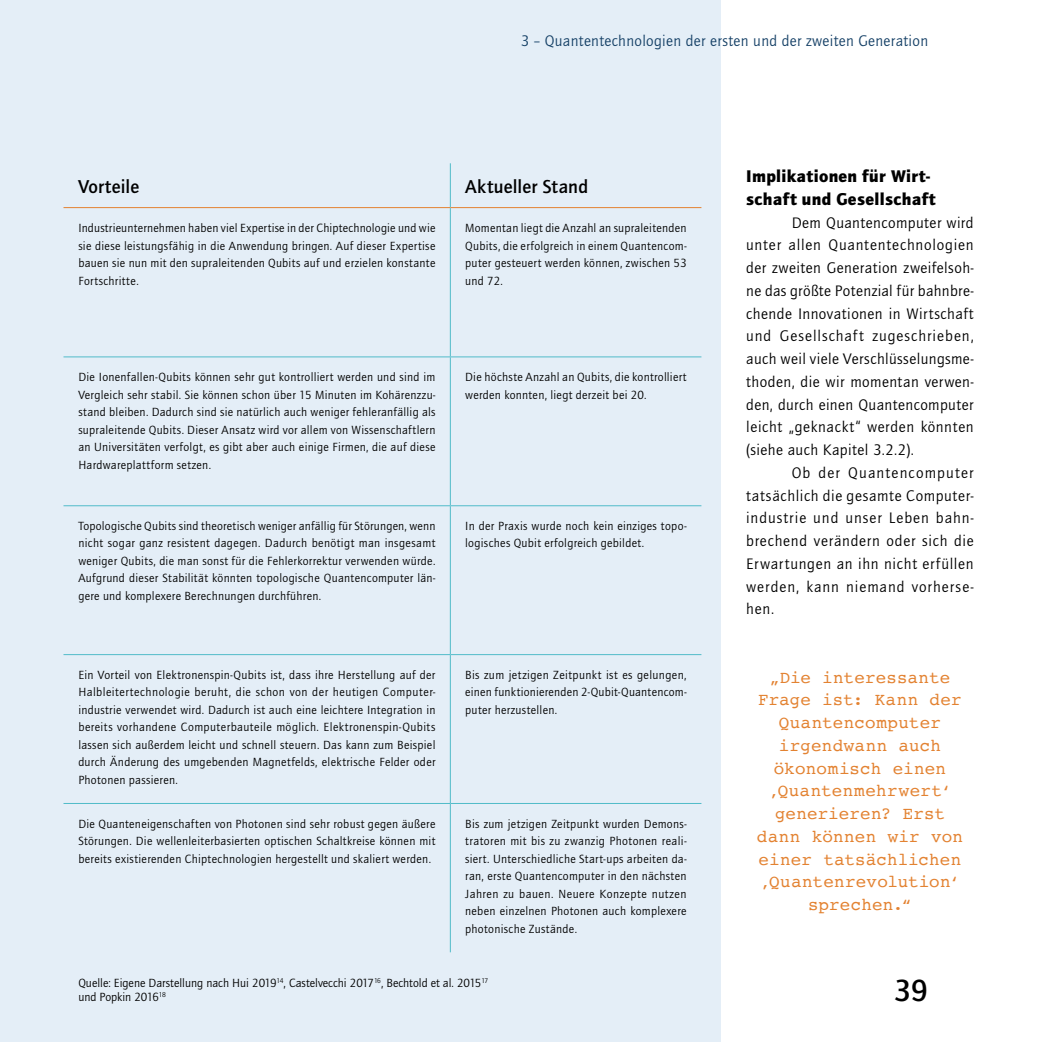
<style>
.page{position:relative;width:1042px;height:1042px;background:#fff}
.page>*{position:absolute;margin:0;border:0;box-sizing:border-box;transform-origin:0 0}
.t1{font:500 31.5px "Quay Sans ITC Pro";color:#000}
.Tabelle_Titel{font:500 19.25px "Quay Sans ITC Pro";letter-spacing:.01em;color:#000}
.Q1_Zitat_im_Text{font:17.5px/22.8px "Courier";letter-spacing:.015em;color:#e38231;text-align:center}
.H4_Textitel_Ohne_Num{font:900 17.5px/22.8px "Quay Sans ITC Pro";letter-spacing:.02em;color:#000}
.F1_Fließtext{font:15.75px/22.8px "Quay Sans ITC Pro";letter-spacing:.045em;color:#000;text-align:justify}
.t2{font:15.75px "Quay Sans ITC Pro";letter-spacing:.02em;color:#164167}
.Tabelle{font:12.25px/17.5px "Quay Sans ITC Pro";letter-spacing:.025em;color:#000;text-align:justify}
.Quellen{font:12.25px/14px "Quay Sans ITC Pro";color:#000}
</style>
<div class="page">
<div style="left:0;top:0;width:720px;height:1042px;background:#e4eef7"></div>
<hr style="left:450px;top:208px;width:1px;height:148px;background:#51bbc9">
<hr style="left:63px;top:356px;width:387px;height:1px;background:#51bbc9">
<hr style="left:450px;top:356px;width:251px;height:1px;background:#51bbc9">
<hr style="left:450px;top:357px;width:1px;height:148px;background:#51bbc9">
<hr style="left:63px;top:505px;width:387px;height:1px;background:#51bbc9">
<hr style="left:450px;top:505px;width:251px;height:1px;background:#51bbc9">
<hr style="left:450px;top:506px;width:1px;height:148px;background:#51bbc9">
<hr style="left:63px;top:654px;width:387px;height:1px;background:#51bbc9">
<hr style="left:450px;top:654px;width:251px;height:1px;background:#51bbc9">
<hr style="left:450px;top:655px;width:1px;height:148px;background:#51bbc9">
<hr style="left:63px;top:803px;width:387px;height:1px;background:#51bbc9">
<hr style="left:450px;top:803px;width:251px;height:1px;background:#51bbc9">
<hr style="left:450px;top:804px;width:1px;height:148px;background:#51bbc9">
<hr style="left:63px;top:207px;width:387px;height:1px;background:#e38231">
<hr style="left:450px;top:207px;width:251px;height:1px;background:#e38231">
<hr style="left:450px;top:163px;width:1px;height:44px;background:#51bbc9">
<p class="t2" style="left:521px;top:31px;width:409px">3 – Quantentechnologien der ersten und der zweiten Generation</p>
<p class="Tabelle_Titel" style="left:78px;top:175px;width:62px">Vorteile</p>
<p class="Tabelle_Titel" style="left:465px;top:175px;width:124px">Aktueller Stand</p>
<p class="Tabelle" style="left:78px;top:219px;width:358px">Industrieunternehmen haben viel Expertise in der Chiptechnologie und wie sie diese leistungsfähig in die Anwendung bringen. Auf dieser Expertise bauen sie nun mit den supraleitenden Qubits auf und erzielen konstante Fortschritte.</p>
<p class="Tabelle" style="left:465px;top:219px;width:223px">Momentan liegt die Anzahl an supraleitenden Qubits, die erfolgreich in einem Quantencom&shy;puter gesteuert werden können, zwischen 53 und 72.</p>
<p class="Tabelle" style="left:78px;top:368px;width:359px">Die Ionenfallen-Qubits können sehr gut kontrolliert werden und sind im Vergleich sehr stabil. Sie können schon über 15 Minuten im Kohärenzzu&shy;stand bleiben. Dadurch sind sie natürlich auch weniger fehleranfällig als supraleitende Qubits. Dieser Ansatz wird vor allem von Wissenschaftlern an Universitäten verfolgt, es gibt aber auch einige Firmen, die auf diese Hardwareplattform setzen.</p>
<p class="Tabelle" style="left:465px;top:368px;width:223px">Die höchste Anzahl an Qubits, die kontrolliert werden konnten, liegt derzeit bei 20.</p>
<p class="Tabelle" style="left:78px;top:517px;width:359px">Topologische Qubits sind theoretisch weniger anfällig für Störungen, wenn nicht sogar ganz resistent dagegen. Dadurch benötigt man insgesamt weniger Qubits, die man sonst für die Fehlerkorrektur verwenden würde.<br>Aufgrund dieser Stabilität könnten topologische Quantencomputer län&shy;gere und komplexere Berechnungen durchführen.</p>
<p class="Tabelle" style="left:465px;top:517px;width:223px">In der Praxis wurde noch kein einziges topo&shy;logisches Qubit erfolgreich gebildet.</p>
<p class="Tabelle" style="left:78px;top:666px;width:359px">Ein Vorteil von Elektronenspin-Qubits ist, dass ihre Herstellung auf der Halbleitertechnologie beruht, die schon von der heutigen Computer&shy;industrie verwendet wird. Dadurch ist auch eine leichtere Integration in bereits vorhandene Computerbauteile möglich. Elektronenspin-Qubits lassen sich außerdem leicht und schnell steuern. Das kann zum Beispiel durch Änderung des umgebenden Magnetfelds, elektrische Felder oder Photonen passieren.</p>
<p class="Tabelle" style="left:465px;top:666px;width:223px">Bis zum jetzigen Zeitpunkt ist es gelungen, einen funktionierenden 2-Qubit-Quantencom&shy;puter herzustellen.</p>
<p class="Tabelle" style="left:78px;top:815px;width:358px">Die Quanteneigenschaften von Photonen sind sehr robust gegen äußere Störungen. Die wellenleiterbasierten optischen Schaltkreise können mit bereits existierenden Chiptechnologien hergestellt und skaliert werden.</p>
<p class="Tabelle" style="left:465px;top:815px;width:223px">Bis zum jetzigen Zeitpunkt wurden Demons&shy;tratoren mit bis zu zwanzig Photonen reali&shy;siert. Unterschiedliche Start-ups arbeiten da&shy;ran, erste Quantencomputer in den nächsten Jahren zu bauen. Neuere Konzepte nutzen neben einzelnen Photonen auch komplexere photonische Zustände.</p>
<p class="Quellen" style="left:78px;top:975px;width:411px">Quelle: Eigene Darstellung nach Hui 2019<sup>14</sup>, Castelvecchi 2017<sup>16</sup>, Bechtold et al. 2015<sup>17 </sup>und Popkin 2016<sup>18</sup></p>
<p class="H4_Textitel_Ohne_Num" style="left:746px;top:164px;width:191px">Implikationen für Wirt&shy;schaft und Gesellschaft</p>
<p class="F1_Fließtext" style="left:746px;top:211px;width:229px;text-indent:46px">Dem Quantencomputer wird unter allen Quantentechnologien der zweiten Generation zweifelsoh&shy;ne das größte Potenzial für bahnbre&shy;chende Innovationen in Wirtschaft und Gesellschaft zugeschrieben, auch weil viele Verschlüsselungsme&shy;thoden, die wir momentan verwen&shy;den, durch einen Quantencomputer leicht „geknackt“ werden könnten (siehe auch Kapitel 3.2.2).</p>
<p class="F1_Fließtext" style="left:746px;top:461px;width:229px;text-indent:46px">Ob der Quantencomputer tatsächlich die gesamte Computer&shy;industrie und unser Leben bahn&shy;brechend verändern oder sich die Erwartungen an ihn nicht erfüllen werden, kann niemand vorherse&shy;hen.</p>
<p class="Q1_Zitat_im_Text" style="left:757px;top:665px;width:208px">„Die interessante<br>Frage ist: Kann der<br>Quantencomputer irgendwann auch ökonomisch einen ‚Quantenmehrwert‘ generieren? Erst dann können wir von einer tatsächlichen ‚Quantenrevolution‘ sprechen.“</p>
<h1 class="t1" style="left:893px;top:971px;width:36px">39</h1>
</div>
